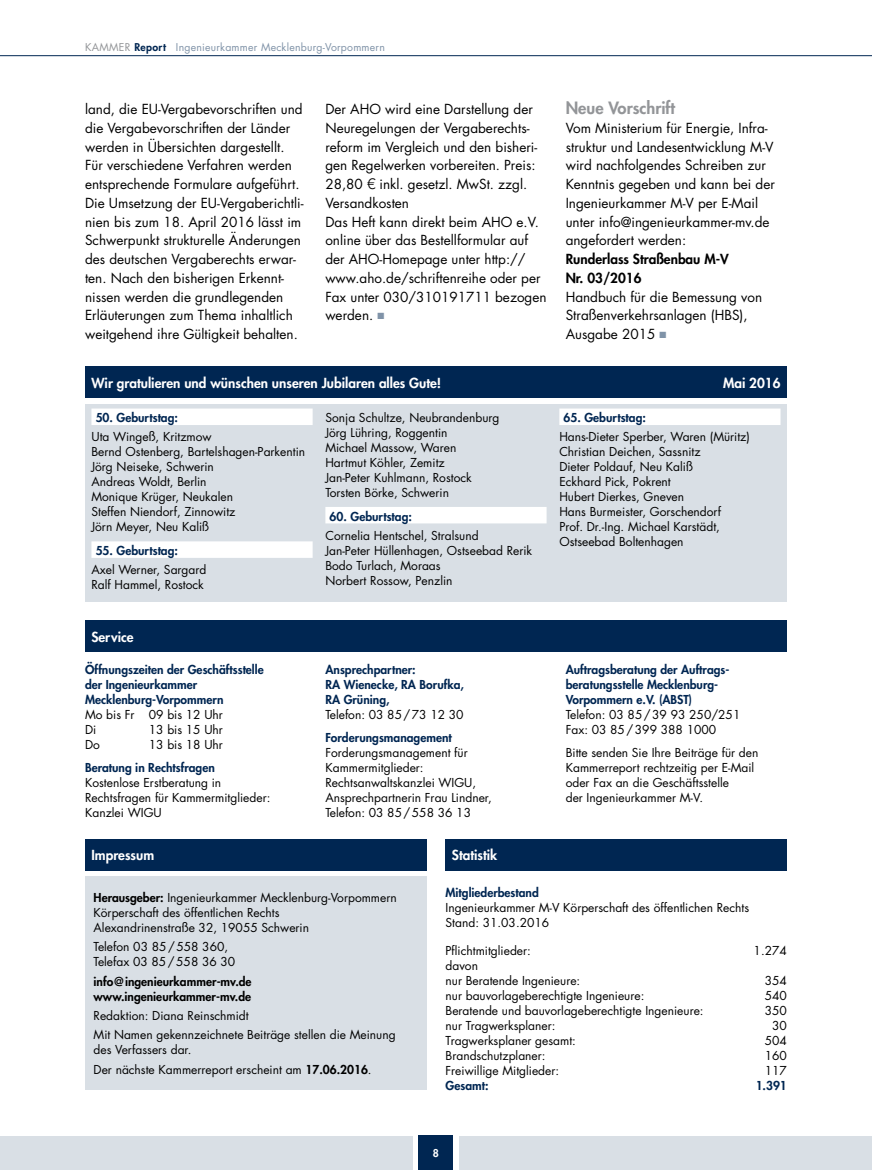
<style>
.page{position:relative;width:872px;height:1170px;background:#fff}
.page>*{position:absolute;margin:0;border:0;box-sizing:border-box;transform-origin:0 0}
.t1{font:800 16.5px "Futura";color:#939598}
.t2{font:13.5px/18.8px "Futura";color:#000}
.t3{font:800 13.5px "Futura";color:#fff}
.t4{font:800 13.5px/18.8px "Futura";color:#000}
.t5{font:12px/15px "Futura";color:#000}
.t6{font:800 12px/15px "Futura";color:#002652}
.t7{font:800 12px/15px "Futura";color:#000}
.t8{font:10.5px "Futura";letter-spacing:.02em;color:#8093a8}
.t9{font:800 10.5px "Futura";color:#fff}
.s1{color:#939598}
.s2{font-weight:800;color:#002652}
.s3{font-family:"Helvetica Neue";font-weight:300;font-size:15px}
.s4{color:#8093a8}
.s5{font-weight:800}
</style>
<div class="page">
<div style="left:0;top:1135px;width:412px;height:34px;background:#d9dfe5"></div>
<div style="left:419px;top:1135px;width:34px;height:34px;background:#002652"></div>
<hr style="left:0;top:55px;width:872px;height:1px;background:#002652">
<div style="left:459px;top:1135px;width:413px;height:34px;background:#d9dfe5"></div>
<div style="left:85px;top:404px;width:702px;height:198px;background:#d9dfe5"></div>
<div style="left:91px;top:408px;width:222px;height:17px;background:#fff"></div>
<div style="left:91px;top:541px;width:222px;height:17px;background:#fff"></div>
<div style="left:325px;top:507px;width:221px;height:16px;background:#fff"></div>
<div style="left:559px;top:408px;width:221px;height:17px;background:#fff"></div>
<div style="left:85px;top:366px;width:702px;height:31px;background:#002652"></div>
<div style="left:85px;top:876px;width:341px;height:213px;background:#d9dfe5"></div>
<div style="left:85px;top:838px;width:341px;height:32px;background:#002652"></div>
<div style="left:85px;top:620px;width:702px;height:31px;background:#002652"></div>
<div style="left:445px;top:838px;width:342px;height:32px;background:#002652"></div>
<p class="t8" style="left:85px;top:40px;width:301px"><span class="s1">KAMMER</span> <span class="s2">Report</span> Ingenieurkammer Mecklenburg-Vorpommern</p>
<p class="t2" style="left:85px;top:99px;width:220px">land, die EU-Vergabevorschriften und die Vergabevorschriften der Länder werden in Übersichten dargestellt.<br>Für verschiedene Verfahren werden entsprechende Formulare aufgeführt.<br>Die Umsetzung der EU-Vergaberichtli&shy;nien bis zum 18. April 2016 lässt im Schwerpunkt strukturelle Änderungen des deutschen Vergaberechts erwar&shy;ten. Nach den bisherigen Erkennt&shy;nissen werden die grundlegenden Erläuterungen zum Thema inhaltlich weitgehend ihre Gültigkeit behalten.</p>
<p class="t2" style="left:325px;top:99px;width:223px">Der AHO wird eine Darstellung der<br>Neuregelungen der Vergaberechts&shy;reform im Vergleich und den bisheri&shy;gen Regelwerken vorbereiten. Preis:<br>28,80 <span class="s3">€</span> inkl. gesetzl. MwSt. zzgl.<br>Versandkosten<br>Das Heft kann direkt beim AHO e.V. online über das Bestellformular auf der AHO-Homepage unter http:// www.aho.de/schriftenreihe oder per<br>Fax unter 030/310191711 bezogen werden. <span class="s4">■</span></p>
<h1 class="t1" style="left:566px;top:97px;width:111px">Neue Vorschrift</h1>
<p class="t2" style="left:566px;top:118px;width:211px">Vom Ministerium für Energie, Infra&shy;struktur und Landesentwicklung M-V wird nachfolgendes Schreiben zur<br>Kenntnis gegeben und kann bei der<br>Ingenieurkammer M-V per E-Mail unter info@ingenieurkammer-mv.de angefordert werden:</p>
<p class="t4" style="left:566px;top:249px;width:164px">Runderlass Straßenbau M-V<br>Nr. 03/2016</p>
<p class="t2" style="left:566px;top:287px;width:198px">Handbuch für die Bemessung von<br>Straßenverkehrsanlagen (HBS),<br>Ausgabe 2015 <span class="s4">■</span></p>
<p class="t3" style="left:91px;top:373px;width:351px">Wir gratulieren und wünschen unseren Jubilaren alles Gute!</p>
<p class="t3" style="left:723px;top:373px;width:59px">Mai 2016</p>
<p class="t6" style="left:96px;top:410px;width:84px">50. Geburtstag:</p>
<p class="t5" style="left:91px;top:429px;width:215px">Uta Wingeß, Kritzmow<br>Bernd Ostenberg, Bartelshagen-Parkentin<br>Jörg Neiseke, Schwerin<br>Andreas Woldt, Berlin<br>Monique Krüger, Neukalen<br>Steffen Niendorf, Zinnowitz<br>Jörn Meyer, Neu Kaliß</p>
<p class="t6" style="left:96px;top:543px;width:84px">55. Geburtstag:</p>
<p class="t5" style="left:91px;top:562px;width:116px">Axel Werner, Sargard<br>Ralf Hammel, Rostock</p>
<p class="t3" style="left:91px;top:627px;width:44px">Service</p>
<p class="t6" style="left:85px;top:661px;width:180px">Öffnungszeiten der Geschäftsstelle der Ingenieurkammer<br>Mecklenburg-Vorpommern</p>
<p class="t5" style="left:85px;top:706px;width:139px">Mo bis Fr 09 bis 12 Uhr<br>Di</p>
<p class="t5" style="left:149px;top:721px;width:76px">13 bis 15 Uhr</p>
<p class="t5" style="left:85px;top:736px;width:16px">Do</p>
<p class="t5" style="left:149px;top:736px;width:76px">13 bis 18 Uhr</p>
<p class="t6" style="left:85px;top:760px;width:131px">Beratung in Rechtsfragen</p>
<p class="t5" style="left:85px;top:775px;width:187px">Kostenlose Erstberatung in<br>Rechtsfragen für Kammermitglieder:<br>Kanzlei WIGU</p>
<p class="t3" style="left:91px;top:845px;width:64px">Impressum</p>
<p class="t5" style="left:325px;top:410px;width:176px">Sonja Schultze, Neubrandenburg<br>Jörg Lühring, Roggentin<br>Michael Massow, Waren<br>Hartmut Köhler, Zemitz<br>Jan-Peter Kuhlmann, Rostock<br>Torsten Börke, Schwerin</p>
<p class="t6" style="left:330px;top:508px;width:84px">60. Geburtstag:</p>
<p class="t5" style="left:325px;top:527px;width:208px">Cornelia Hentschel, Stralsund<br>Jan-Peter Hüllenhagen, Ostseebad Rerik<br>Bodo Turlach, Moraas<br>Norbert Rossow, Penzlin</p>
<p class="t6" style="left:325px;top:661px;width:140px">Ansprechpartner:<br>RA Wienecke, RA Borufka,<br>RA Grüning,</p>
<p class="t5" style="left:325px;top:706px;width:140px">Telefon: 03 85/73 12 30</p>
<p class="t6" style="left:325px;top:730px;width:128px">Forderungsmanagement</p>
<p class="t5" style="left:325px;top:745px;width:168px">Forderungsmanagement für<br>Kammermitglieder:<br>Rechtsanwaltskanzlei WIGU,<br>Ansprechpartnerin Frau Lindner,<br>Telefon: 03 85/558 36 13</p>
<p class="t3" style="left:452px;top:845px;width:47px">Statistik</p>
<p class="t6" style="left:563px;top:410px;width:84px">65. Geburtstag:</p>
<p class="t5" style="left:559px;top:429px;width:192px">Hans-Dieter Sperber, Waren (Müritz)<br>Christian Deichen, Sassnitz<br>Dieter Poldauf, Neu Kaliß<br>Eckhard Pick, Pokrent<br>Hubert Dierkes, Gneven<br>Hans Burmeister, Gorschendorf<br>Prof. Dr.-Ing. Michael Karstädt,<br>Ostseebad Boltenhagen</p>
<p class="t6" style="left:566px;top:661px;width:164px">Auftragsberatung der Auftrags&shy;beratungsstelle Mecklenburg-<br>Vorpommern e.V. (ABST)</p>
<p class="t5" style="left:566px;top:706px;width:176px">Telefon: 03 85/39 93 250/251<br>Fax: 03 85/399 388 1000</p>
<p class="t5" style="left:566px;top:745px;width:194px">Bitte senden Sie Ihre Beiträge für den Kammerreport rechtzeitig per E-Mail oder Fax an die Geschäftsstelle<br>der Ingenieurkammer M-V.</p>
<p class="t5" style="left:94px;top:890px;width:305px"><span class="s5">Herausgeber:</span> Ingenieurkammer Mecklenburg-Vorpommern<br>Körperschaft des öffentlichen Rechts<br>Alexandrinenstraße 32, 19055 Schwerin</p>
<p class="t5" style="left:94px;top:939px;width:143px">Telefon 03 85/558 360,<br>Telefax 03 85/558 36 30</p>
<p class="t7" style="left:94px;top:973px;width:160px">info@ingenieurkammer-mv.de www.ingenieurkammer-mv.de</p>
<p class="t5" style="left:94px;top:1005px;width:304px;line-height:19.2px">Redaktion: Diana Reinschmidt<br>Mit Namen gekennzeichnete Beiträge stellen die Meinung</p>
<p class="t5" style="left:94px;top:1039px;width:279px;line-height:19.2px">des Verfassers dar.<br>Der nächste Kammerreport erscheint am <span class="s5">17.06.2016</span>.</p>
<p class="t6" style="left:445px;top:884px;width:95px">Mitgliederbestand</p>
<p class="t5" style="left:445px;top:899px;width:305px">Ingenieurkammer M-V Körperschaft des öffentlichen Rechts<br>Stand: 31.03.2016</p>
<p class="t5" style="left:445px;top:942px;width:87px">Pflichtmitglieder:</p>
<p class="t5" style="left:753px;top:942px;width:35px">1.274</p>
<p class="t5" style="left:445px;top:957px;width:136px">davon<br>nur Beratende Ingenieure:</p>
<p class="t5" style="left:764px;top:972px;width:24px">354</p>
<p class="t5" style="left:445px;top:987px;width:200px">nur bauvorlageberechtigte Ingenieure:</p>
<p class="t5" style="left:764px;top:987px;width:24px">540</p>
<p class="t5" style="left:445px;top:1002px;width:259px">Beratende und bauvorlageberechtigte Ingenieure:</p>
<p class="t5" style="left:764px;top:1002px;width:24px">350</p>
<p class="t5" style="left:445px;top:1017px;width:111px">nur Tragwerksplaner:</p>
<p class="t5" style="left:772px;top:1017px;width:16px">30</p>
<p class="t5" style="left:445px;top:1032px;width:132px">Tragwerksplaner gesamt:</p>
<p class="t5" style="left:764px;top:1032px;width:24px">504</p>
<p class="t5" style="left:445px;top:1047px;width:101px">Brandschutzplaner:</p>
<p class="t5" style="left:764px;top:1047px;width:24px">160</p>
<p class="t5" style="left:445px;top:1062px;width:115px">Freiwillige Mitglieder:</p>
<p class="t5" style="left:764px;top:1062px;width:24px">117</p>
<p class="t6" style="left:445px;top:1077px;width:44px">Gesamt:</p>
<p class="t6" style="left:755px;top:1077px;width:33px">1.391</p>
<p class="t9" style="left:433px;top:1145px;width:8px">8</p>
</div>
